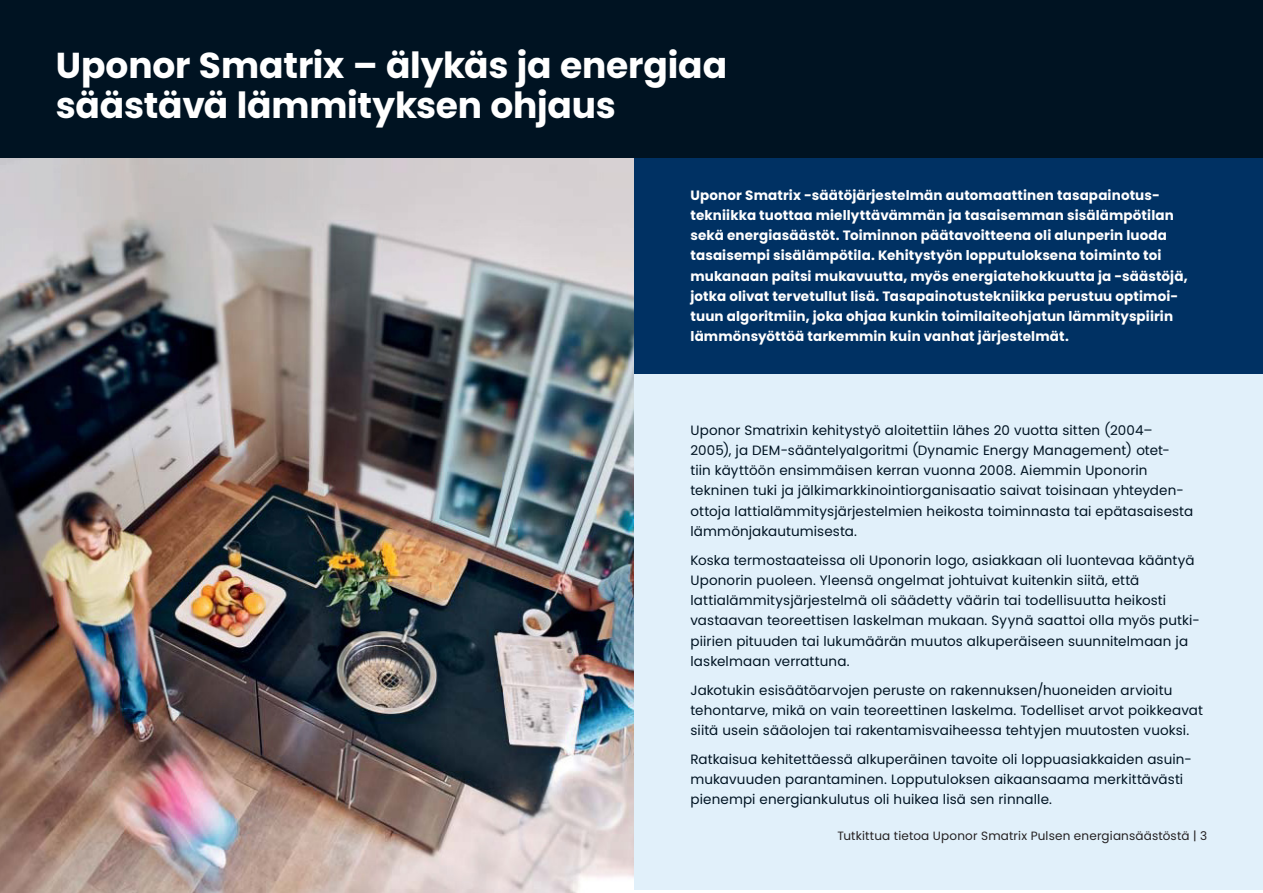
<style>
.page{position:relative;width:1263px;height:893px;background:#fff}
.page>*{position:absolute;margin:0;border:0;box-sizing:border-box;transform-origin:0 0}
.Main_headers_nega_21{font:700 36px/39.6px "Poppins";letter-spacing:-.005em;color:#fff}
.Body_Copy_-_9pt_2110{font:13.5px/20.2px "Poppins";letter-spacing:.01em;color:#001322}
.Ingress_211022{font:700 13.5px/20.2px "Poppins";letter-spacing:.01em;color:#fff}
.t1{font:12px "Poppins";letter-spacing:.015em;color:#231f20}
</style>
<div class="page">
<img style="left:0;top:158px;width:635px;height:735px">
<div style="left:635px;top:373px;width:628px;height:517px;background:#e1f0fa"></div>
<div style="left:0;top:0;width:1263px;height:158px;background:#001322"></div>
<div style="left:635px;top:158px;width:628px;height:216px;background:#003163"></div>
<p class="Main_headers_nega_21" style="left:56px;top:46px;width:673px">Uponor Smatrix – älykäs ja energiaa säästävä lämmityksen ohjaus</p>
<p class="Ingress_211022" style="left:690px;top:185px;width:499px">Uponor Smatrix -säätöjärjestelmän automaattinen tasapainotus&shy;tekniikka tuottaa miellyttävämmän ja tasaisemman sisälämpötilan sekä energiasäästöt. Toiminnon päätavoitteena oli alunperin luoda tasaisempi sisälämpötila. Kehitystyön lopputuloksena toiminto toi mukanaan paitsi mukavuutta, myös energiatehokkuutta ja -säästöjä, jotka olivat tervetullut lisä. Tasapainotustekniikka perustuu optimoi&shy;tuun algoritmiin, joka ohjaa kunkin toimilaiteohjatun lämmityspiirin lämmönsyöttöä tarkemmin kuin vanhat järjestelmät.</p>
<p class="Body_Copy_-_9pt_2110" style="left:690px;top:420px;width:504px">Uponor Smatrixin kehitystyö aloitettiin lähes 20 vuotta sitten (2004– 2005), ja DEM-sääntelyalgoritmi (Dynamic Energy Management) otet&shy;tiin käyttöön ensimmäisen kerran vuonna 2008. Aiemmin Uponorin tekninen tuki ja jälkimarkkinointiorganisaatio saivat toisinaan yhteyden&shy;ottoja lattialämmitysjärjestelmien heikosta toiminnasta tai epätasaisesta lämmönjakautumisesta.</p>
<p class="Body_Copy_-_9pt_2110" style="left:690px;top:550px;width:511px">Koska termostaateissa oli Uponorin logo, asiakkaan oli luontevaa kääntyä Uponorin puoleen. Yleensä ongelmat johtuivat kuitenkin siitä, että lattialämmitysjärjestelmä oli säädetty väärin tai todellisuutta heikosti vastaavan teoreettisen laskelman mukaan. Syynä saattoi olla myös putki&shy;piirien pituuden tai lukumäärän muutos alkuperäiseen suunnitelmaan ja laskelmaan verrattuna.</p>
<p class="Body_Copy_-_9pt_2110" style="left:690px;top:680px;width:514px">Jakotukin esisäätöarvojen peruste on rakennuksen/huoneiden arvioitu tehontarve, mikä on vain teoreettinen laskelma. Todelliset arvot poikkeavat siitä usein sääolojen tai rakentamisvaiheessa tehtyjen muutosten vuoksi.</p>
<p class="Body_Copy_-_9pt_2110" style="left:690px;top:749px;width:503px">Ratkaisua kehitettäessä alkuperäinen tavoite oli loppuasiakkaiden asuin&shy;mukavuuden parantaminen. Lopputuloksen aikaansaama merkittävästi pienempi energiankulutus oli huikea lisä sen rinnalle.</p>
<p class="t1" style="left:838px;top:829px;width:371px">Tutkittua tietoa Uponor Smatrix Pulsen energiansäästöstä | 3</p>
</div>
